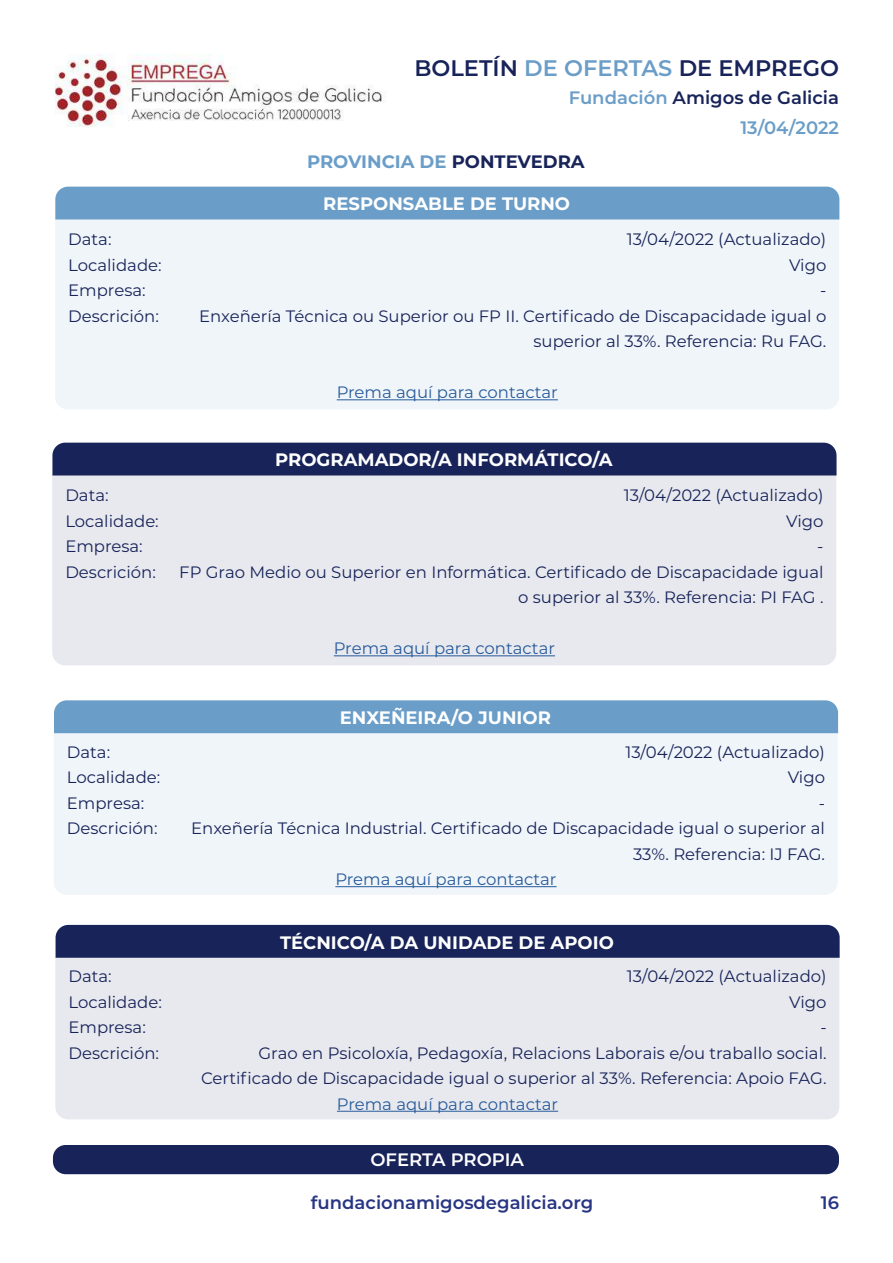
<style>
.page{position:relative;width:893px;height:1263px;background:#fff}
.page>*{position:absolute;margin:0;border:0;box-sizing:border-box;transform-origin:0 0}
.t1{font:600 22.5px "Montserrat";color:#172359}
.t2{font:700 18px "Montserrat";color:#fff}
.t3{font:600 18px "Montserrat";color:#283583}
.t4{font:600 18px "Montserrat";color:#172359}
.t5{font:700 18px "Montserrat";color:#6a9dc8}
.t6{font:600 18px "Montserrat";color:#fff}
.t7{font:600 18px "Montserrat";color:#6a9dc8}
.t8{font:16.5px/25.5px "Montserrat";color:#172359;text-align:right}
.t9{font:16.5px "Montserrat";color:#275b9b}
.s1{color:#6a9dc8}
.s2{color:#172359}
</style>
<div class="page">
<img style="left:55px;top:54px;width:327px;height:73px">
<div style="left:55px;top:956px;width:784px;height:163px;background:#e8e9ee"></div>
<div style="left:56px;top:925px;width:784px;height:33px;background:#172359"></div>
<hr style="left:337px;top:1111px;width:221px;height:1px;background:#275b9b">
<div style="left:53px;top:1145px;width:786px;height:29px;background:#172359;border-radius:13px"></div>
<div style="left:52px;top:475px;width:784px;height:190px;background:#e8e9ee"></div>
<div style="left:54px;top:733px;width:784px;height:162px;background:#f0f5f9"></div>
<div style="left:52px;top:443px;width:784px;height:32px;background:#172359"></div>
<div style="left:54px;top:700px;width:784px;height:33px;background:#6a9dc8"></div>
<hr style="left:334px;top:655px;width:221px;height:1px;background:#275b9b">
<hr style="left:335px;top:886px;width:222px;height:1px;background:#275b9b">
<div style="left:55px;top:219px;width:784px;height:190px;background:#f0f5f9"></div>
<div style="left:55px;top:187px;width:784px;height:32px;background:#6a9dc8"></div>
<hr style="left:337px;top:399px;width:221px;height:1px;background:#275b9b">
<h1 class="t1" style="left:414px;top:52px;width:426px">BOLETÍN <span class="s1">DE OFERTAS</span> DE EMPREGO</h1>
<p class="t4" style="left:569px;top:85px;width:272px"><span class="s1">Fundación</span> Amigos de Galicia</p>
<p class="t5" style="left:307px;top:148px;width:279px">PROVINCIA DE <span class="s2">PONTEVEDRA</span></p>
<p class="t2" style="left:323px;top:191px;width:248px">RESPONSABLE DE TURNO</p>
<p class="t7" style="left:740px;top:115px;width:100px">13/04/2022</p>
<p class="t8" style="left:68px;top:226px;width:45px">Data:</p>
<p class="t8" style="left:627px;top:226px;width:201px">13/04/2022 (Actualizado)</p>
<p class="t8" style="left:68px;top:251px;width:95px">Localidade:</p>
<p class="t8" style="left:789px;top:251px;width:39px">Vigo</p>
<p class="t8" style="left:68px;top:277px;width:79px">Empresa:</p>
<p class="t8" style="left:820px;top:277px;width:8px">-</p>
<p class="t8" style="left:68px;top:302px;width:92px">Descrición:</p>
<p class="t8" style="left:199px;top:302px;width:629px">Enxeñería Técnica ou Superior ou FP II. Certificado de Discapacidade igual o superior al 33%. Referencia: Ru FAG.</p>
<p class="t9" style="left:337px;top:381px;width:223px">Prema aquí para contactar</p>
<p class="t2" style="left:275px;top:447px;width:339px">PROGRAMADOR/A INFORMÁTICO/A</p>
<p class="t8" style="left:65px;top:482px;width:45px">Data:</p>
<p class="t8" style="left:624px;top:482px;width:201px">13/04/2022 (Actualizado)</p>
<p class="t8" style="left:65px;top:507px;width:95px">Localidade:</p>
<p class="t8" style="left:786px;top:507px;width:39px">Vigo</p>
<p class="t8" style="left:65px;top:533px;width:79px">Empresa:</p>
<p class="t8" style="left:817px;top:533px;width:8px">-</p>
<p class="t8" style="left:65px;top:558px;width:92px">Descrición:</p>
<p class="t8" style="left:179px;top:558px;width:646px">FP Grao Medio ou Superior en Informática. Certificado de Discapacidade igual o superior al 33%. Referencia: PI FAG .</p>
<p class="t9" style="left:334px;top:637px;width:223px">Prema aquí para contactar</p>
<p class="t2" style="left:340px;top:705px;width:213px">ENXEÑEIRA/O JUNIOR</p>
<p class="t8" style="left:67px;top:738px;width:45px">Data:</p>
<p class="t8" style="left:625px;top:738px;width:201px">13/04/2022 (Actualizado)</p>
<p class="t8" style="left:67px;top:764px;width:95px">Localidade:</p>
<p class="t8" style="left:788px;top:764px;width:39px">Vigo</p>
<p class="t8" style="left:67px;top:789px;width:79px">Empresa:</p>
<p class="t8" style="left:819px;top:789px;width:8px">-</p>
<p class="t8" style="left:67px;top:815px;width:92px">Descrición:</p>
<p class="t8" style="left:191px;top:815px;width:635px">Enxeñería Técnica Industrial. Certificado de Discapacidade igual o superior al<br>33%. Referencia: IJ FAG.</p>
<p class="t9" style="left:335px;top:868px;width:223px">Prema aquí para contactar</p>
<p class="t2" style="left:280px;top:929px;width:335px">TÉCNICO/A DA UNIDADE DE APOIO</p>
<p class="t8" style="left:68px;top:963px;width:45px">Data:</p>
<p class="t8" style="left:627px;top:963px;width:201px">13/04/2022 (Actualizado)</p>
<p class="t8" style="left:68px;top:988px;width:95px">Localidade:</p>
<p class="t8" style="left:789px;top:988px;width:39px">Vigo</p>
<p class="t8" style="left:68px;top:1014px;width:79px">Empresa:</p>
<p class="t8" style="left:820px;top:1014px;width:8px">-</p>
<p class="t8" style="left:68px;top:1039px;width:92px">Descrición:</p>
<p class="t8" style="left:201px;top:1039px;width:627px">Grao en Psicoloxía, Pedagoxía, Relacions Laborais e/ou traballo social.<br>Certificado de Discapacidade igual o superior al 33%. Referencia: Apoio FAG.</p>
<p class="t9" style="left:337px;top:1092px;width:223px">Prema aquí para contactar</p>
<p class="t6" style="left:370px;top:1147px;width:155px">OFERTA PROPIA</p>
<p class="t3" style="left:311px;top:1190px;width:284px">fundacionamigosdegalicia.org</p>
<p class="t3" style="left:821px;top:1190px;width:20px">16</p>
</div>
